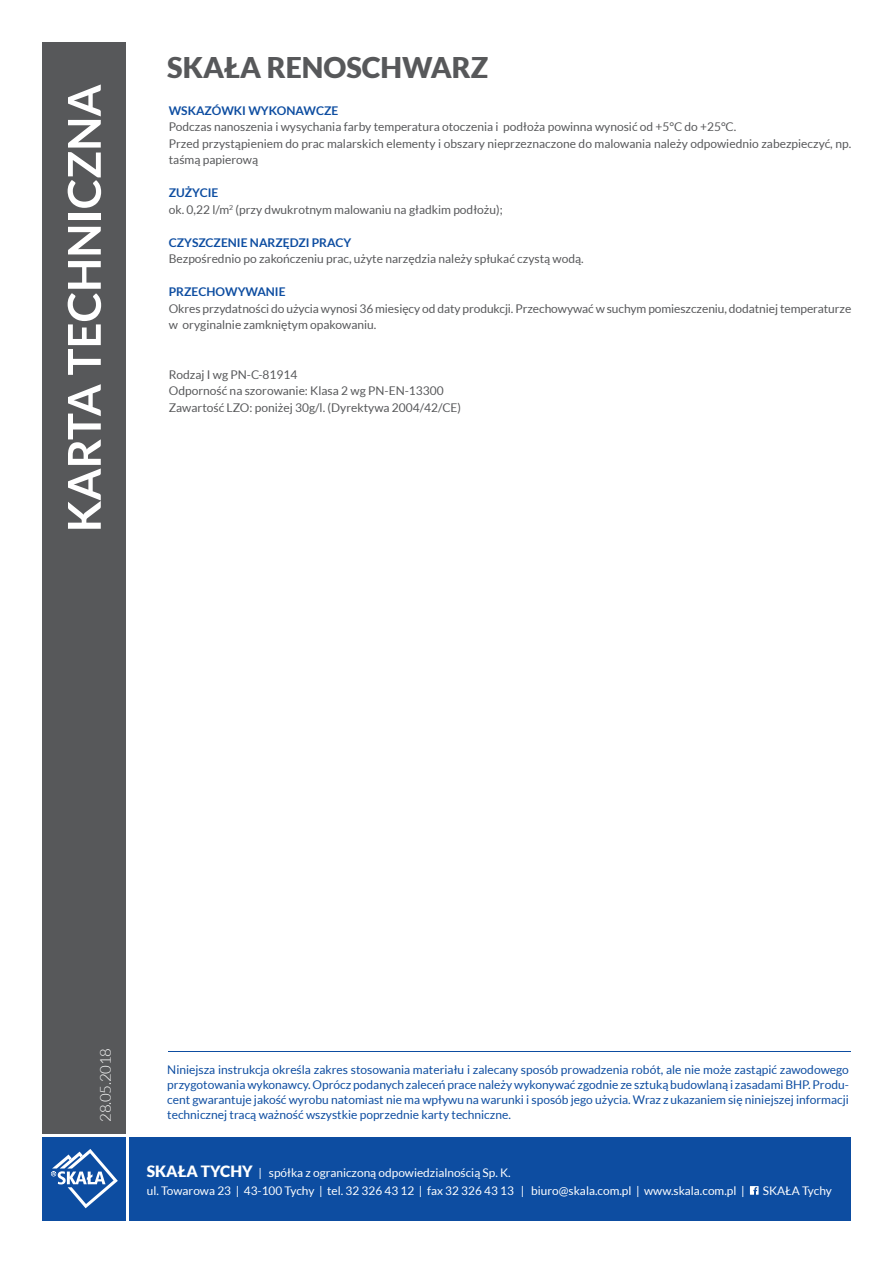
<style>
.page{position:relative;width:893px;height:1263px;background:#fff}
.page>*{position:absolute;margin:0;border:0;box-sizing:border-box;transform-origin:0 0}
.t1{font:900 28.65px "Lato";color:#57585a}
.t2{font:300 15px "Lato";letter-spacing:-.01em;color:#fff}
.t3{font:12px/16.5px "Lato";color:#57585a}
.t4{font:12px/15px "Lato";color:#0d4da1;text-align:justify}
.t5{font:700 12px "Lato";color:#0d4da1}
.t6{font:11.85px/18px "Lato";color:#fff}
.s1{font-weight:700;color:#0d4da1}
.s2{font-weight:900;font-size:15.6px}
</style>
<div class="page">
<div style="left:43px;top:1137px;width:83px;height:83px;background:#0d4da1"></div>
<svg style="left:51px;top:1149px;width:67px;height:59px"></svg>
<div style="left:129px;top:1137px;width:721px;height:83px;background:#0d4da1"></div>
<div style="left:43px;top:43px;width:83px;height:1091px;background:#57585a"></div>
<svg style="left:68px;top:384px;width:33px;height:145px"></svg>
<svg style="left:68px;top:261px;width:33px;height:114px"></svg>
<svg style="left:68px;top:227px;width:33px;height:27px"></svg>
<div style="left:68px;top:213px;width:33px;height:6px;background:#fff"></div>
<svg style="left:68px;top:84px;width:33px;height:124px"></svg>
<div style="left:750px;top:1186px;width:9px;height:9px;background:#fff"></div>
<svg style="left:753px;top:1187px;width:4px;height:8px"></svg>
<hr style="left:168px;top:1051px;width:682px;height:1px;background:#0d4da1">
<h1 class="t1" style="left:167px;top:50px;width:323px">SKAŁA RENOSCHWARZ</h1>
<p class="t5" style="left:169px;top:103px;width:171px">WSKAZÓWKI WYKONAWCZE</p>
<p class="t3" style="left:169px;top:118px;width:684px">Podczas nanoszenia i wysychania farby temperatura otoczenia i podłoża powinna wynosić od +5°C do +25°C.<br>Przed przystąpieniem do prac malarskich elementy i obszary nieprzeznaczone do malowania należy odpowiednio zabezpieczyć, np. taśmą papierową</p>
<p class="t3" style="left:169px;top:184px;width:335px"><span class="s1">ZUŻYCIE<br></span>ok. 0,22 l/m<sup>2</sup> (przy dwukrotnym malowaniu na gładkim podłożu);</p>
<p class="t5" style="left:169px;top:235px;width:184px">CZYSZCZENIE NARZĘDZI PRACY</p>
<p class="t3" style="left:169px;top:250px;width:417px">Bezpośrednio po zakończeniu prac, użyte narzędzia należy spłukać czystą wodą.</p>
<p class="t5" style="left:169px;top:285px;width:118px">PRZECHOWYWANIE</p>
<p class="t3" style="left:169px;top:300px;width:684px">Okres przydatności do użycia wynosi 36 miesięcy od daty produkcji. Przechowywać w suchym pomieszczeniu, dodatniej temperaturze w oryginalnie zamkniętym opakowaniu.</p>
<p class="t3" style="left:169px;top:366px;width:294px">Rodzaj I wg PN-C-81914<br>Odporność na szorowanie: Klasa 2 wg PN-EN-13300<br>Zawartość LZO: poniżej 30g/l. (Dyrektywa 2004/42/CE)</p>
<p class="t2" style="left:98px;top:1122px;width:76px;rotate:-90deg">28.05.2018</p>
<p class="t4" style="left:167px;top:1062px;width:683px">Niniejsza instrukcja określa zakres stosowania materiału i zalecany sposób prowadzenia robót, ale nie może zastąpić zawodowego przygotowania wykonawcy. Oprócz podanych zaleceń prace należy wykonywać zgodnie ze sztuką budowlaną i zasadami BHP. Produ&shy;cent gwarantuje jakość wyrobu natomiast nie ma wpływu na warunki i sposób jego użycia. Wraz z ukazaniem się niniejszej informacji</p>
<p class="t4" style="left:167px;top:1107px;width:345px">technicznej tracą ważność wszystkie poprzednie karty techniczne.</p>
<p class="t6" style="left:147px;top:1163px;width:599px"><span class="s2">SKAŁA TYCHY</span> | spółka z ograniczoną odpowiedzialnością Sp. K.<br>ul. Towarowa 23 | 43-100 Tychy | tel. 32 326 43 12 | fax 32 326 43 13 | biuro@skala.com.pl | www.skala.com.pl |</p>
<p class="t6" style="left:763px;top:1181px;width:71px">SKAŁA Tychy</p>
</div>
